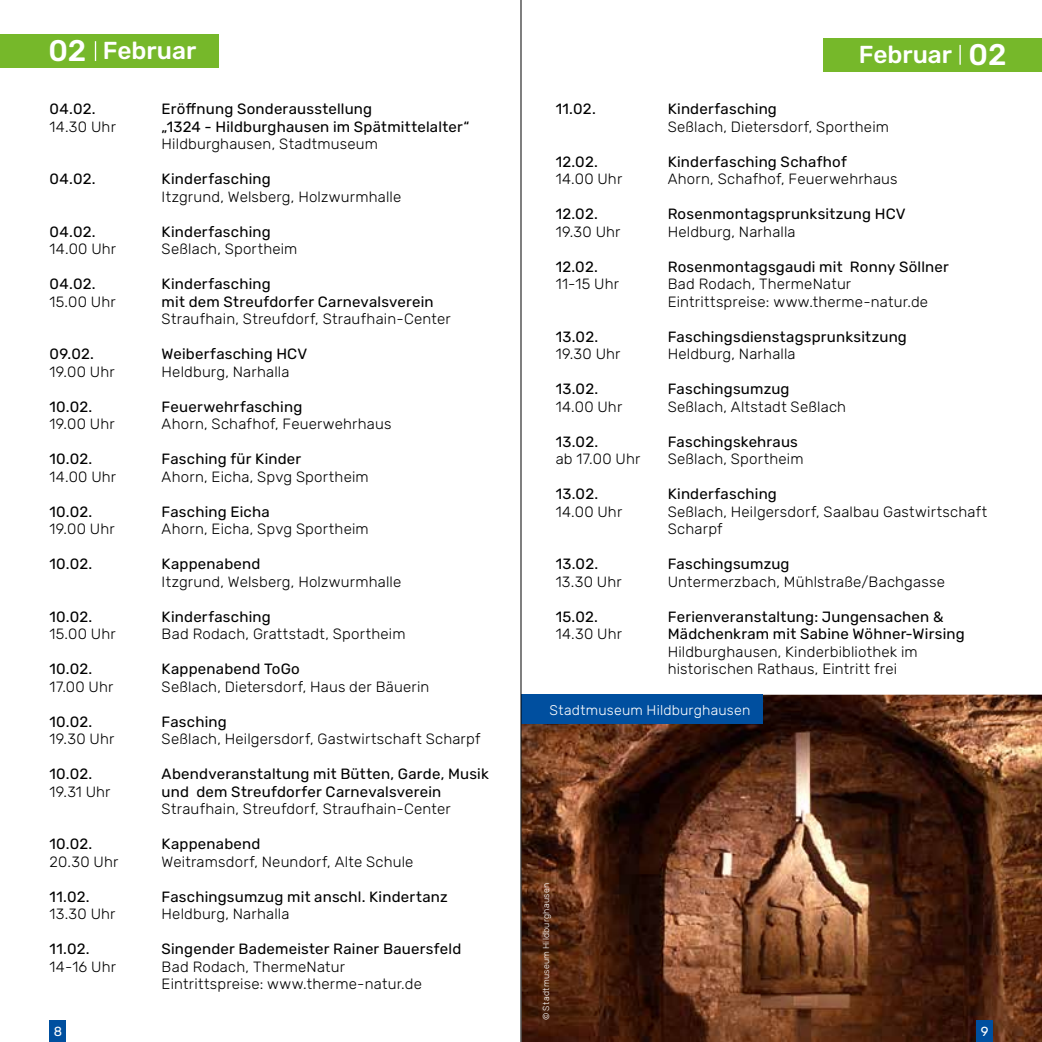
<style>
.page{position:relative;width:1042px;height:1042px;background:#fff}
.page>*{position:absolute;margin:0;border:0;box-sizing:border-box;transform-origin:0 0}
.t1{font:500 24.5px "Rubik";color:#fff}
.t2{font:300 14.88px/17.5px "Rubik";letter-spacing:.015em;color:#000}
.t3{font:14.88px "Rubik";letter-spacing:.015em;color:#000}
.t4{font:300 14px "Rubik";letter-spacing:.015em;color:#fff}
.t5{font:13.12px "Rubik";color:#fff}
.t6{font:300 8.75px "Rubik";letter-spacing:.025em;color:#fff}
.s1{font-size:29.75px}
</style>
<div class="page">
<div style="left:823px;top:38px;width:219px;height:33px;background:#76b82a"></div>
<hr style="left:959px;top:45px;width:2px;height:20px;background:#fff">
<div style="left:0;top:34px;width:219px;height:34px;background:#76b82a"></div>
<svg style="left:95px;top:41px;width:1px;height:20px"></svg>
<img style="left:522px;top:694px;width:520px;height:348px">
<div style="left:521px;top:694px;width:241px;height:30px;background:#004f9f"></div>
<div style="left:50px;top:1020px;width:16px;height:22px;background:#004f9f"></div>
<div style="left:976px;top:1020px;width:17px;height:22px;background:#004f9f"></div>
<hr style="left:521px;top:0;width:1px;height:1042px;background:#000">
<h1 class="t1" style="left:48px;top:37px;width:149px"><span class="s1">02</span> Februar</h1>
<h1 class="t1" style="left:859px;top:41px;width:149px">Februar <span class="s1">02</span></h1>
<p class="t3" style="left:50px;top:101px;width:48px">04.02.</p>
<p class="t3" style="left:162px;top:101px;width:212px">Eröffnung Sonderausstellung</p>
<p class="t2" style="left:50px;top:118px;width:68px">14.30 Uhr</p>
<p class="t3" style="left:162px;top:118px;width:309px">„1324 - Hildburghausen im Spätmittelalter“</p>
<p class="t2" style="left:162px;top:136px;width:218px">Hildburghausen, Stadtmuseum</p>
<p class="t3" style="left:50px;top:171px;width:48px">04.02.</p>
<p class="t3" style="left:162px;top:171px;width:111px">Kinderfasching</p>
<p class="t2" style="left:162px;top:188px;width:241px">Itzgrund, Welsberg, Holzwurmhalle</p>
<p class="t3" style="left:50px;top:223px;width:48px">04.02.</p>
<p class="t3" style="left:162px;top:223px;width:111px">Kinderfasching</p>
<p class="t2" style="left:50px;top:241px;width:68px">14.00 Uhr</p>
<p class="t2" style="left:162px;top:241px;width:137px">Seßlach, Sportheim</p>
<p class="t3" style="left:50px;top:276px;width:48px">04.02.</p>
<p class="t3" style="left:162px;top:276px;width:111px">Kinderfasching</p>
<p class="t2" style="left:50px;top:293px;width:68px">15.00 Uhr</p>
<p class="t3" style="left:162px;top:293px;width:273px">mit dem Streufdorfer Carnevalsverein</p>
<p class="t2" style="left:162px;top:311px;width:290px">Straufhain, Streufdorf, Straufhain-Center</p>
<p class="t3" style="left:50px;top:346px;width:46px">09.02.</p>
<p class="t3" style="left:162px;top:346px;width:147px">Weiberfasching HCV</p>
<p class="t2" style="left:50px;top:363px;width:66px">19.00 Uhr</p>
<p class="t2" style="left:162px;top:363px;width:129px">Heldburg, Narhalla</p>
<p class="t3" style="left:50px;top:398px;width:44px">10.02.</p>
<p class="t3" style="left:162px;top:398px;width:142px">Feuerwehrfasching</p>
<p class="t2" style="left:50px;top:416px;width:66px">19.00 Uhr</p>
<p class="t2" style="left:162px;top:416px;width:231px">Ahorn, Schafhof, Feuerwehrhaus</p>
<p class="t3" style="left:50px;top:451px;width:44px">10.02.</p>
<p class="t3" style="left:162px;top:451px;width:141px">Fasching für Kinder</p>
<p class="t2" style="left:50px;top:468px;width:68px">14.00 Uhr</p>
<p class="t2" style="left:162px;top:468px;width:209px">Ahorn, Eicha, Spvg Sportheim</p>
<p class="t3" style="left:50px;top:503px;width:44px">10.02.</p>
<p class="t3" style="left:162px;top:503px;width:110px">Fasching Eicha</p>
<p class="t2" style="left:50px;top:521px;width:66px">19.00 Uhr</p>
<p class="t2" style="left:162px;top:521px;width:209px">Ahorn, Eicha, Spvg Sportheim</p>
<p class="t3" style="left:50px;top:556px;width:44px">10.02.</p>
<p class="t3" style="left:162px;top:556px;width:100px">Kappenabend</p>
<p class="t2" style="left:162px;top:573px;width:241px">Itzgrund, Welsberg, Holzwurmhalle</p>
<p class="t3" style="left:50px;top:608px;width:44px">10.02.</p>
<p class="t3" style="left:162px;top:608px;width:111px">Kinderfasching</p>
<p class="t2" style="left:50px;top:626px;width:68px">15.00 Uhr</p>
<p class="t2" style="left:162px;top:626px;width:245px">Bad Rodach, Grattstadt, Sportheim</p>
<p class="t3" style="left:50px;top:661px;width:44px">10.02.</p>
<p class="t3" style="left:162px;top:661px;width:140px">Kappenabend ToGo</p>
<p class="t2" style="left:50px;top:678px;width:65px">17.00 Uhr</p>
<p class="t2" style="left:162px;top:678px;width:269px">Seßlach, Dietersdorf, Haus der Bäuerin</p>
<p class="t3" style="left:50px;top:713px;width:44px">10.02.</p>
<p class="t3" style="left:162px;top:713px;width:67px">Fasching</p>
<p class="t2" style="left:50px;top:731px;width:66px">19.30 Uhr</p>
<p class="t2" style="left:162px;top:731px;width:320px">Seßlach, Heilgersdorf, Gastwirtschaft Scharpf</p>
<p class="t3" style="left:50px;top:766px;width:44px">10.02.</p>
<p class="t3" style="left:162px;top:766px;width:329px">Abendveranstaltung mit Bütten, Garde, Musik</p>
<p class="t2" style="left:50px;top:783px;width:62px">19.31 Uhr</p>
<p class="t3" style="left:162px;top:783px;width:281px">und dem Streufdorfer Carnevalsverein</p>
<p class="t2" style="left:162px;top:801px;width:290px">Straufhain, Streufdorf, Straufhain-Center</p>
<p class="t3" style="left:50px;top:836px;width:44px">10.02.</p>
<p class="t3" style="left:162px;top:836px;width:100px">Kappenabend</p>
<p class="t2" style="left:50px;top:853px;width:70px">20.30 Uhr</p>
<p class="t2" style="left:162px;top:853px;width:253px">Weitramsdorf, Neundorf, Alte Schule</p>
<p class="t3" style="left:50px;top:888px;width:42px">11.02.</p>
<p class="t3" style="left:162px;top:888px;width:288px">Faschingsumzug mit anschl. Kindertanz</p>
<p class="t2" style="left:50px;top:906px;width:67px">13.30 Uhr</p>
<p class="t2" style="left:162px;top:906px;width:129px">Heldburg, Narhalla</p>
<p class="t3" style="left:50px;top:941px;width:42px">11.02.</p>
<p class="t3" style="left:162px;top:941px;width:301px">Singender Bademeister Rainer Bauersfeld</p>
<p class="t2" style="left:50px;top:958px;width:68px">14-16 Uhr</p>
<p class="t2" style="left:162px;top:958px;width:262px">Bad Rodach, ThermeNatur<br>Eintrittspreise: www.therme-natur.de</p>
<p class="t3" style="left:556px;top:101px;width:42px">11.02.</p>
<p class="t3" style="left:668px;top:101px;width:111px">Kinderfasching</p>
<p class="t2" style="left:668px;top:118px;width:223px">Seßlach, Dietersdorf, Sportheim</p>
<p class="t3" style="left:556px;top:153px;width:44px">12.02.</p>
<p class="t3" style="left:668px;top:153px;width:181px">Kinderfasching Schafhof</p>
<p class="t2" style="left:556px;top:171px;width:68px">14.00 Uhr</p>
<p class="t2" style="left:668px;top:171px;width:231px">Ahorn, Schafhof, Feuerwehrhaus</p>
<p class="t3" style="left:556px;top:206px;width:44px">12.02.</p>
<p class="t3" style="left:668px;top:206px;width:239px">Rosenmontagsprunksitzung HCV</p>
<p class="t2" style="left:556px;top:223px;width:66px">19.30 Uhr</p>
<p class="t2" style="left:668px;top:223px;width:129px">Heldburg, Narhalla</p>
<p class="t3" style="left:556px;top:258px;width:44px">12.02.</p>
<p class="t3" style="left:668px;top:258px;width:283px">Rosenmontagsgaudi mit Ronny Söllner</p>
<p class="t2" style="left:556px;top:276px;width:65px">11-15 Uhr</p>
<p class="t2" style="left:668px;top:276px;width:262px">Bad Rodach, ThermeNatur<br>Eintrittspreise: www.therme-natur.de</p>
<p class="t3" style="left:556px;top:328px;width:44px">13.02.</p>
<p class="t3" style="left:668px;top:328px;width:241px">Faschingsdienstagsprunksitzung</p>
<p class="t2" style="left:556px;top:346px;width:66px">19.30 Uhr</p>
<p class="t2" style="left:668px;top:346px;width:129px">Heldburg, Narhalla</p>
<p class="t3" style="left:556px;top:381px;width:44px">13.02.</p>
<p class="t3" style="left:668px;top:381px;width:123px">Faschingsumzug</p>
<p class="t2" style="left:556px;top:398px;width:68px">14.00 Uhr</p>
<p class="t2" style="left:668px;top:398px;width:180px">Seßlach, Altstadt Seßlach</p>
<p class="t3" style="left:556px;top:433px;width:44px">13.02.</p>
<p class="t3" style="left:668px;top:433px;width:132px">Faschingskehraus</p>
<p class="t2" style="left:556px;top:451px;width:86px">ab 17.00 Uhr</p>
<p class="t2" style="left:668px;top:451px;width:137px">Seßlach, Sportheim</p>
<p class="t3" style="left:556px;top:486px;width:44px">13.02.</p>
<p class="t3" style="left:668px;top:486px;width:111px">Kinderfasching</p>
<p class="t2" style="left:556px;top:503px;width:68px">14.00 Uhr</p>
<p class="t2" style="left:668px;top:503px;width:321px">Seßlach, Heilgersdorf, Saalbau Gastwirtschaft<br>Scharpf</p>
<p class="t3" style="left:556px;top:556px;width:44px">13.02.</p>
<p class="t3" style="left:668px;top:556px;width:123px">Faschingsumzug</p>
<p class="t2" style="left:556px;top:573px;width:67px">13.30 Uhr</p>
<p class="t2" style="left:668px;top:573px;width:279px">Untermerzbach, Mühlstraße/Bachgasse</p>
<p class="t3" style="left:556px;top:608px;width:44px">15.02.</p>
<p class="t3" style="left:668px;top:608px;width:277px">Ferienveranstaltung: Jungensachen &amp;</p>
<p class="t2" style="left:556px;top:626px;width:68px">14.30 Uhr</p>
<p class="t3" style="left:668px;top:626px;width:298px">Mädchenkram mit Sabine Wöhner-Wirsing</p>
<p class="t2" style="left:668px;top:643px;width:251px">Hildburghausen, Kinderbibliothek im historischen Rathaus, Eintritt frei</p>
<p class="t4" style="left:549px;top:702px;width:202px">Stadtmuseum Hildburghausen</p>
<p class="t6" style="left:541px;top:1020px;width:139px;rotate:-90deg">© Stadtmuseum Hildburghausen</p>
<p class="t5" style="left:54px;top:1024px;width:10px">8</p>
<p class="t5" style="left:981px;top:1024px;width:9px">9</p>
</div>
